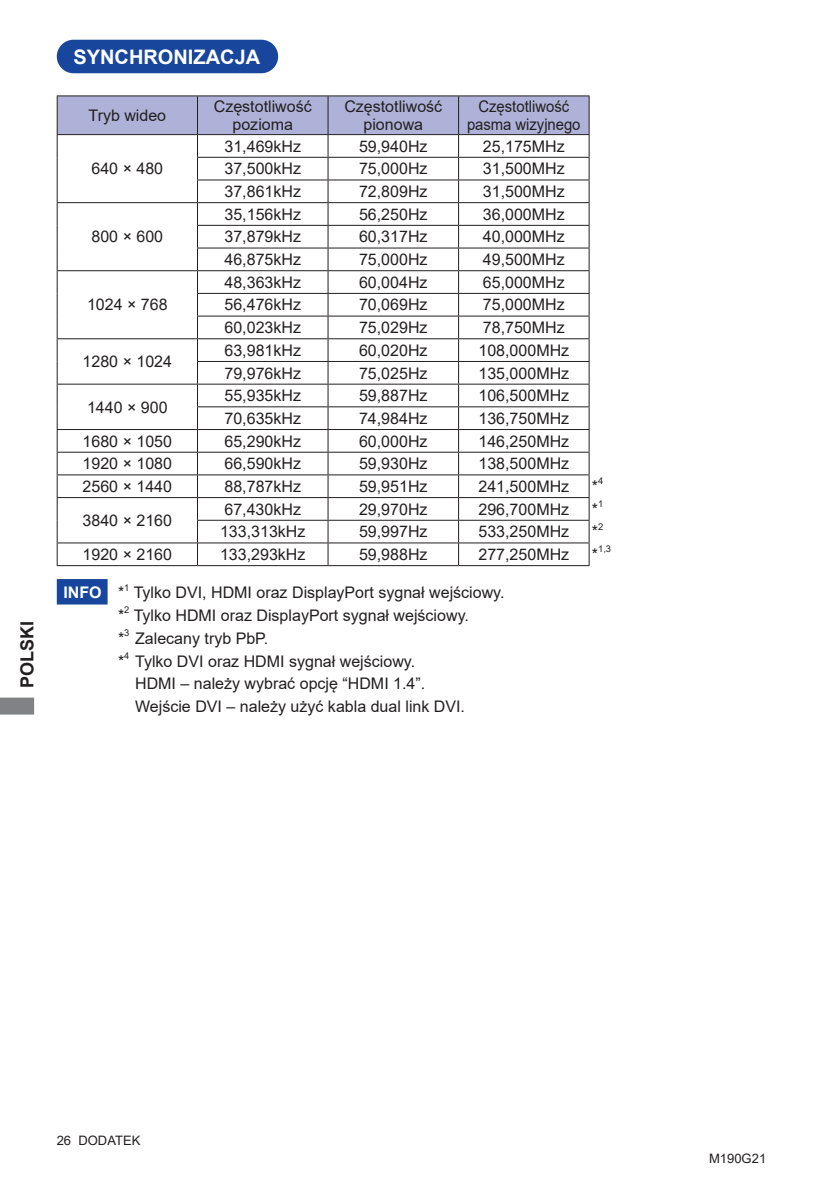
<style>
.page{position:relative;width:840px;height:1191px;background:#fff}
.page>*{position:absolute;margin:0;border:0;box-sizing:border-box;transform-origin:0 0}
.t1{font:700 20px "Arial";color:#fff}
.t2{font:700 18px "Arial";color:#231f20}
.t3{font:16px/22.6px "Arial";color:#231f20;text-align:center}
.t4{font:16px/17px "Arial";color:#231f20;text-align:center;scale:.93 1}
.t5{font:700 16px "Arial";color:#fff}
.t6{font:13px "Arial";color:#231f20}
.t7{font:9.4px "Arial";color:#231f20}
</style>
<div class="page">
<svg style="left:0;top:697px;width:34px;height:17px"></svg>
<div style="left:58px;top:41px;width:219px;height:31px;background:#18469d;border-radius:16px"></div>
<div style="left:57px;top:40px;width:221px;height:33px;border:2px solid #18469d;border-radius:16px"></div>
<div style="left:57px;top:579px;width:50px;height:25px;background:#18469d"></div>
<hr style="left:57px;top:95px;width:140px;height:1px;background:#231f20">
<hr style="left:197px;top:95px;width:131px;height:1px;background:#231f20">
<hr style="left:328px;top:95px;width:130px;height:1px;background:#231f20">
<hr style="left:458px;top:95px;width:131px;height:1px;background:#231f20">
<svg style="left:57px;top:96px;width:532px;height:469px"></svg>
<hr style="left:57px;top:565px;width:140px;height:1px;background:#231f20">
<hr style="left:197px;top:565px;width:131px;height:1px;background:#231f20">
<hr style="left:328px;top:565px;width:130px;height:1px;background:#231f20">
<hr style="left:458px;top:565px;width:131px;height:1px;background:#231f20">
<p class="t2" style="left:14px;top:688px;width:69px;rotate:-90deg">POLSKI</p>
<p class="t1" style="left:73px;top:42px;width:188px">SYNCHRONIZACJA</p>
<p class="t3" style="left:88px;top:104px;width:79px">Tryb wideo</p>
<p class="t3" style="left:214px;top:98px;width:99px;line-height:17px">Częstotliwość pozioma</p>
<p class="t3" style="left:344px;top:98px;width:99px;line-height:17px">Częstotliwość pionowa</p>
<p class="t4" style="left:467px;top:98px;width:123px">Częstotliwość pasma wizyjnego</p>
<p class="t3" style="left:91px;top:157px;width:73px">640 × 480</p>
<p class="t3" style="left:224px;top:135px;width:78px">31,469kHz</p>
<p class="t3" style="left:359px;top:135px;width:70px">59,940Hz</p>
<p class="t3" style="left:482px;top:135px;width:83px">25,175MHz</p>
<p class="t3" style="left:224px;top:157px;width:78px">37,500kHz</p>
<p class="t3" style="left:359px;top:157px;width:70px">75,000Hz</p>
<p class="t3" style="left:482px;top:157px;width:83px">31,500MHz</p>
<p class="t3" style="left:224px;top:180px;width:78px">37,861kHz</p>
<p class="t3" style="left:359px;top:180px;width:70px">72,809Hz</p>
<p class="t3" style="left:482px;top:180px;width:83px">31,500MHz</p>
<p class="t3" style="left:91px;top:225px;width:73px">800 × 600</p>
<p class="t3" style="left:87px;top:293px;width:82px">1024 × 768</p>
<p class="t3" style="left:82px;top:350px;width:91px">1280 × 1024</p>
<p class="t3" style="left:87px;top:395px;width:82px">1440 × 900</p>
<p class="t3" style="left:224px;top:203px;width:78px">35,156kHz</p>
<p class="t3" style="left:359px;top:203px;width:70px">56,250Hz</p>
<p class="t3" style="left:482px;top:203px;width:83px">36,000MHz</p>
<p class="t3" style="left:224px;top:225px;width:78px">37,879kHz</p>
<p class="t3" style="left:359px;top:225px;width:70px">60,317Hz</p>
<p class="t3" style="left:482px;top:225px;width:83px">40,000MHz</p>
<p class="t3" style="left:224px;top:248px;width:78px">46,875kHz</p>
<p class="t3" style="left:359px;top:248px;width:70px">75,000Hz</p>
<p class="t3" style="left:482px;top:248px;width:83px">49,500MHz</p>
<p class="t3" style="left:224px;top:271px;width:78px">48,363kHz</p>
<p class="t3" style="left:359px;top:271px;width:70px">60,004Hz</p>
<p class="t3" style="left:482px;top:271px;width:83px">65,000MHz</p>
<p class="t3" style="left:224px;top:293px;width:78px">56,476kHz</p>
<p class="t3" style="left:359px;top:293px;width:70px">70,069Hz</p>
<p class="t3" style="left:482px;top:293px;width:83px">75,000MHz</p>
<p class="t3" style="left:224px;top:316px;width:78px">60,023kHz</p>
<p class="t3" style="left:359px;top:316px;width:70px">75,029Hz</p>
<p class="t3" style="left:482px;top:316px;width:83px">78,750MHz</p>
<p class="t3" style="left:224px;top:339px;width:78px">63,981kHz</p>
<p class="t3" style="left:359px;top:339px;width:70px">60,020Hz</p>
<p class="t3" style="left:478px;top:339px;width:92px">108,000MHz</p>
<p class="t3" style="left:224px;top:361px;width:78px">79,976kHz</p>
<p class="t3" style="left:359px;top:361px;width:70px">75,025Hz</p>
<p class="t3" style="left:478px;top:361px;width:92px">135,000MHz</p>
<p class="t3" style="left:224px;top:384px;width:78px">55,935kHz</p>
<p class="t3" style="left:359px;top:384px;width:70px">59,887Hz</p>
<p class="t3" style="left:478px;top:384px;width:92px">106,500MHz</p>
<p class="t3" style="left:224px;top:407px;width:78px">70,635kHz</p>
<p class="t3" style="left:359px;top:407px;width:70px">74,984Hz</p>
<p class="t3" style="left:478px;top:407px;width:92px">136,750MHz</p>
<p class="t3" style="left:82px;top:429px;width:91px">1680 × 1050</p>
<p class="t3" style="left:224px;top:429px;width:78px">65,290kHz</p>
<p class="t3" style="left:359px;top:429px;width:70px">60,000Hz</p>
<p class="t3" style="left:478px;top:429px;width:92px">146,250MHz</p>
<p class="t3" style="left:82px;top:452px;width:91px">1920 × 1080</p>
<p class="t3" style="left:224px;top:452px;width:78px">66,590kHz</p>
<p class="t3" style="left:359px;top:452px;width:70px">59,930Hz</p>
<p class="t3" style="left:478px;top:452px;width:92px">138,500MHz</p>
<p class="t3" style="left:82px;top:475px;width:91px">2560 × 1440</p>
<p class="t3" style="left:224px;top:475px;width:78px">88,787kHz</p>
<p class="t3" style="left:359px;top:475px;width:70px">59,951Hz</p>
<p class="t3" style="left:478px;top:475px;width:92px">241,500MHz</p>
<p class="t3" style="left:591px;top:475px;width:8px">*</p>
<p class="t7" style="left:598px;top:474px;width:7px">4</p>
<p class="t3" style="left:82px;top:509px;width:91px">3840 × 2160</p>
<p class="t3" style="left:224px;top:497px;width:78px">67,430kHz</p>
<p class="t3" style="left:359px;top:497px;width:70px">29,970Hz</p>
<p class="t3" style="left:478px;top:497px;width:92px">296,700MHz</p>
<p class="t3" style="left:591px;top:497px;width:8px">*</p>
<p class="t7" style="left:598px;top:497px;width:7px">1</p>
<p class="t3" style="left:220px;top:520px;width:87px">133,313kHz</p>
<p class="t3" style="left:359px;top:520px;width:70px">59,997Hz</p>
<p class="t3" style="left:478px;top:520px;width:92px">533,250MHz</p>
<p class="t3" style="left:591px;top:520px;width:8px">*</p>
<p class="t7" style="left:598px;top:520px;width:7px">2</p>
<p class="t3" style="left:82px;top:543px;width:91px">1920 × 2160</p>
<p class="t3" style="left:220px;top:543px;width:87px">133,293kHz</p>
<p class="t3" style="left:359px;top:543px;width:70px">59,988Hz</p>
<p class="t3" style="left:478px;top:543px;width:92px">277,250MHz</p>
<p class="t3" style="left:591px;top:543px;width:8px">*</p>
<p class="t7" style="left:598px;top:542px;width:14px">1,3</p>
<p class="t5" style="left:63px;top:581px;width:40px">INFO</p>
<p class="t3" style="left:118px;top:581px;width:8px">*</p>
<p class="t7" style="left:124px;top:581px;width:7px">1</p>
<p class="t3" style="left:134px;top:581px;width:372px">Tylko DVI, HDMI oraz DisplayPort sygnał wejściowy.</p>
<p class="t3" style="left:118px;top:604px;width:8px">*</p>
<p class="t7" style="left:124px;top:603px;width:7px">2</p>
<p class="t3" style="left:134px;top:604px;width:336px">Tylko HDMI oraz DisplayPort sygnał wejściowy.</p>
<p class="t3" style="left:118px;top:627px;width:8px">*</p>
<p class="t7" style="left:124px;top:626px;width:7px">3</p>
<p class="t3" style="left:135px;top:627px;width:135px">Zalecany tryb PbP.</p>
<p class="t3" style="left:118px;top:649px;width:8px">*</p>
<p class="t7" style="left:124px;top:649px;width:7px">4</p>
<p class="t3" style="left:135px;top:649px;width:331px;text-align:left">Tylko DVI oraz HDMI sygnał wejściowy.<br>HDMI – należy wybrać opcję “HDMI 1.4”.<br>Wejście DVI – należy użyć kabla dual link DVI.</p>
<p class="t6" style="left:57px;top:1131px;width:85px">26 DODATEK</p>
<p class="t6" style="left:708px;top:1149px;width:59px">M190G21</p>
</div>
